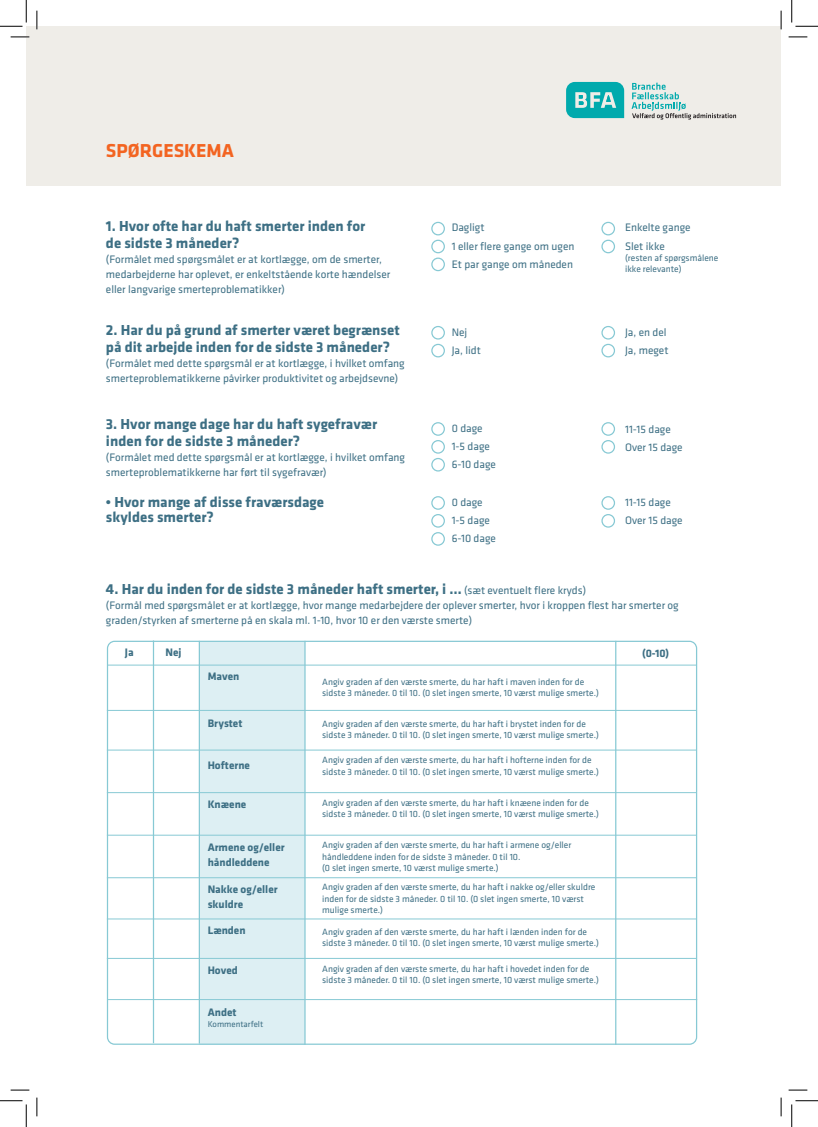
<style>
.page{position:relative;width:818px;height:1127px;background:#fff}
.page>*{position:absolute;margin:0;border:0;box-sizing:border-box;transform-origin:0 0}
.t1{font:700 19.38px "Klavika";color:#f36421}
.t2{font:700 15px/17.5px "Klavika";color:#3d6f84}
.t3{font:11.25px/15px "Klavika";color:#3d6f84}
.t4{font:700 11.25px/15px "Klavika";color:#3d6f84}
.t5{font:9.38px/11.2px "Klavika";color:#3d6f84}
.t6{font:8.75px "Klavika";color:#3d6f84}
.s1{font-weight:400;font-size:11.25px}
</style>
<div class="page">
<div style="left:26px;top:26px;width:755px;height:160px;background:#efede8"></div>
<div style="left:200px;top:642px;width:104px;height:400px;background:#ddeff3"></div>
<svg style="left:566px;top:82px;width:58px;height:36px;background:#2eb6b8"></svg>
<svg style="left:631px;top:83px;width:105px;height:36px"></svg>
<hr style="left:153px;top:640px;width:1px;height:402px;background:#87c9d4">
<hr style="left:304px;top:640px;width:2px;height:404px;background:#87c9d4">
<hr style="left:199px;top:640px;width:1px;height:403px;background:#87c9d4">
<hr style="left:107px;top:710px;width:589px;height:1px;background:#87c9d4">
<hr style="left:107px;top:792px;width:589px;height:1px;background:#87c9d4">
<hr style="left:107px;top:834px;width:589px;height:1px;background:#87c9d4">
<hr style="left:107px;top:877px;width:589px;height:1px;background:#87c9d4">
<hr style="left:107px;top:918px;width:589px;height:1px;background:#87c9d4">
<hr style="left:108px;top:999px;width:589px;height:1px;background:#87c9d4">
<hr style="left:107px;top:957px;width:589px;height:1px;background:#87c9d4">
<hr style="left:107px;top:749px;width:589px;height:1px;background:#87c9d4">
<hr style="left:108px;top:664px;width:588px;height:1px;background:#87c9d4">
<hr style="left:615px;top:640px;width:1px;height:404px;background:#87c9d4">
<div style="left:431px;top:222px;width:14px;height:13px;border:1px solid #87c9d4;border-radius:50%"></div>
<div style="left:431px;top:257px;width:14px;height:14px;border:1px solid #87c9d4;border-radius:50%"></div>
<div style="left:431px;top:239px;width:14px;height:14px;border:1px solid #87c9d4;border-radius:50%"></div>
<div style="left:431px;top:422px;width:14px;height:13px;border:1px solid #87c9d4;border-radius:50%"></div>
<div style="left:431px;top:458px;width:14px;height:13px;border:1px solid #87c9d4;border-radius:50%"></div>
<div style="left:431px;top:440px;width:14px;height:13px;border:1px solid #87c9d4;border-radius:50%"></div>
<div style="left:431px;top:496px;width:14px;height:13px;border:1px solid #87c9d4;border-radius:50%"></div>
<div style="left:431px;top:532px;width:14px;height:13px;border:1px solid #87c9d4;border-radius:50%"></div>
<div style="left:431px;top:514px;width:14px;height:13px;border:1px solid #87c9d4;border-radius:50%"></div>
<div style="left:431px;top:326px;width:14px;height:13px;border:1px solid #87c9d4;border-radius:50%"></div>
<div style="left:431px;top:344px;width:14px;height:13px;border:1px solid #87c9d4;border-radius:50%"></div>
<div style="left:601px;top:222px;width:14px;height:13px;border:1px solid #87c9d4;border-radius:50%"></div>
<div style="left:601px;top:239px;width:14px;height:14px;border:1px solid #87c9d4;border-radius:50%"></div>
<div style="left:601px;top:422px;width:14px;height:13px;border:1px solid #87c9d4;border-radius:50%"></div>
<div style="left:601px;top:440px;width:14px;height:13px;border:1px solid #87c9d4;border-radius:50%"></div>
<div style="left:601px;top:496px;width:14px;height:13px;border:1px solid #87c9d4;border-radius:50%"></div>
<div style="left:601px;top:514px;width:14px;height:13px;border:1px solid #87c9d4;border-radius:50%"></div>
<div style="left:601px;top:326px;width:14px;height:13px;border:1px solid #87c9d4;border-radius:50%"></div>
<div style="left:601px;top:344px;width:14px;height:13px;border:1px solid #87c9d4;border-radius:50%"></div>
<svg style="left:11px;top:36px;width:18px;height:2px"></svg>
<svg style="left:788px;top:36px;width:19px;height:2px"></svg>
<svg style="left:11px;top:1089px;width:18px;height:1px"></svg>
<svg style="left:788px;top:1089px;width:19px;height:1px"></svg>
<svg style="left:36px;top:11px;width:2px;height:18px"></svg>
<svg style="left:36px;top:1097px;width:2px;height:18px"></svg>
<svg style="left:780px;top:11px;width:2px;height:18px"></svg>
<svg style="left:780px;top:1097px;width:2px;height:18px"></svg>
<svg style="left:0;top:0;width:27px;height:27px"></svg>
<svg style="left:0;top:1100px;width:27px;height:26px"></svg>
<svg style="left:791px;top:0;width:27px;height:27px"></svg>
<svg style="left:791px;top:1100px;width:27px;height:26px"></svg>
<p class="t1" style="left:106px;top:136px;width:130px">SPØRGESKEMA</p>
<p class="t2" style="left:106px;top:216px;width:261px">1. Hvor ofte har du haft smerter inden for de sidste 3 måneder?</p>
<p class="t3" style="left:106px;top:251px;width:286px">(Formålet med spørgsmålet er at kortlægge, om de smerter, medarbejderne har oplevet, er enkeltstående korte hændelser eller langvarige smerteproblematikker)</p>
<p class="t2" style="left:106px;top:320px;width:295px">2. Har du på grund af smerter været begrænset på dit arbejde inden for de sidste 3 måneder?</p>
<p class="t3" style="left:106px;top:355px;width:300px">(Formålet med dette spørgsmål er at kortlægge, i hvilket omfang smerteproblematikkerne påvirker produktivitet og arbejdsevne)</p>
<p class="t2" style="left:106px;top:414px;width:273px">3. Hvor mange dage har du haft sygefravær</p>
<p class="t2" style="left:106px;top:431px;width:196px">inden for de sidste 3 måneder?</p>
<p class="t3" style="left:106px;top:449px;width:301px">(Formålet med dette spørgsmål er at kortlægge, i hvilket omfang smerteproblematikkerne har ført til sygefravær)</p>
<p class="t2" style="left:106px;top:493px;width:220px;line-height:15px">• Hvor mange af disse fraværsdage skyldes smerter?</p>
<p class="t3" style="left:452px;top:220px;width:34px">Dagligt</p>
<p class="t3" style="left:452px;top:238px;width:124px">1 eller flere gange om ugen</p>
<p class="t3" style="left:452px;top:256px;width:123px">Et par gange om måneden</p>
<p class="t3" style="left:452px;top:324px;width:17px">Nej</p>
<p class="t3" style="left:452px;top:342px;width:31px">Ja, lidt</p>
<p class="t3" style="left:452px;top:420px;width:32px">0 dage</p>
<p class="t3" style="left:452px;top:438px;width:40px">1-5 dage</p>
<p class="t3" style="left:452px;top:456px;width:46px">6-10 dage</p>
<p class="t3" style="left:452px;top:494px;width:32px">0 dage</p>
<p class="t3" style="left:452px;top:512px;width:40px">1-5 dage</p>
<p class="t3" style="left:452px;top:530px;width:46px">6-10 dage</p>
<p class="t3" style="left:625px;top:220px;width:67px">Enkelte gange</p>
<p class="t3" style="left:625px;top:238px;width:41px">Slet ikke</p>
<p class="t5" style="left:625px;top:252px;width:95px">(resten af spørgsmålene ikke relevante)</p>
<p class="t3" style="left:625px;top:324px;width:43px">Ja, en del</p>
<p class="t3" style="left:625px;top:342px;width:45px">Ja, meget</p>
<p class="t3" style="left:625px;top:421px;width:47px">11-15 dage</p>
<p class="t3" style="left:625px;top:439px;width:59px">Over 15 dage</p>
<p class="t3" style="left:625px;top:494px;width:47px">11-15 dage</p>
<p class="t3" style="left:625px;top:512px;width:59px">Over 15 dage</p>
<p class="t2" style="left:106px;top:579px;width:482px">4. Har du inden for de sidste 3 måneder haft smerter, i … <span class="s1">(sæt eventuelt flere kryds)</span></p>
<p class="t3" style="left:106px;top:597px;width:574px">(Formål med spørgsmålet er at kortlægge, hvor mange medarbejdere der oplever smerter, hvor i kroppen flest har smerter og</p>
<p class="t3" style="left:106px;top:612px;width:368px">graden/styrken af smerterne på en skala ml. 1-10, hvor 10 er den værste smerte)</p>
<p class="t4" style="left:125px;top:644px;width:10px">Ja</p>
<p class="t4" style="left:165px;top:644px;width:18px">Nej</p>
<p class="t4" style="left:642px;top:645px;width:29px">(0-10)</p>
<p class="t4" style="left:208px;top:668px;width:33px">Maven</p>
<p class="t4" style="left:208px;top:715px;width:36px">Brystet</p>
<p class="t4" style="left:208px;top:756px;width:44px">Hofterne</p>
<p class="t4" style="left:208px;top:796px;width:40px">Knæene</p>
<p class="t4" style="left:208px;top:839px;width:79px">Armene og/eller håndleddene</p>
<p class="t4" style="left:208px;top:881px;width:71px">Nakke og/eller</p>
<p class="t4" style="left:208px;top:896px;width:37px">skuldre</p>
<p class="t4" style="left:208px;top:921px;width:39px">Lænden</p>
<p class="t4" style="left:208px;top:961px;width:32px">Hoved</p>
<p class="t4" style="left:208px;top:1003px;width:30px">Andet</p>
<p class="t6" style="left:208px;top:1018px;width:57px">Kommentarfelt</p>
<p class="t5" style="left:322px;top:675px;width:264px">Angiv graden af den værste smerte, du har haft i maven inden for de</p>
<p class="t5" style="left:322px;top:687px;width:278px">sidste 3 måneder. 0 til 10. (0 slet ingen smerte, 10 værst mulige smerte.)</p>
<p class="t5" style="left:322px;top:717px;width:265px">Angiv graden af den værste smerte, du har haft i brystet inden for de</p>
<p class="t5" style="left:322px;top:729px;width:278px">sidste 3 måneder. 0 til 10. (0 slet ingen smerte, 10 værst mulige smerte.)</p>
<p class="t5" style="left:322px;top:754px;width:271px">Angiv graden af den værste smerte, du har haft i hofterne inden for de</p>
<p class="t5" style="left:322px;top:765px;width:278px">sidste 3 måneder. 0 til 10. (0 slet ingen smerte, 10 værst mulige smerte.)</p>
<p class="t5" style="left:322px;top:796px;width:268px">Angiv graden af den værste smerte, du har haft i knæene inden for de</p>
<p class="t5" style="left:322px;top:807px;width:278px">sidste 3 måneder. 0 til 10. (0 slet ingen smerte, 10 værst mulige smerte.)</p>
<p class="t5" style="left:322px;top:839px;width:251px">Angiv graden af den værste smerte, du har haft i armene og/eller</p>
<p class="t5" style="left:322px;top:850px;width:200px">håndleddene inden for de sidste 3 måneder. 0 til 10.</p>
<p class="t5" style="left:322px;top:861px;width:178px">(0 slet ingen smerte, 10 værst mulige smerte.)</p>
<p class="t5" style="left:322px;top:881px;width:275px">Angiv graden af den værste smerte, du har haft i nakke og/eller skuldre</p>
<p class="t5" style="left:322px;top:892px;width:263px">inden for de sidste 3 måneder. 0 til 10. (0 slet ingen smerte, 10 værst</p>
<p class="t5" style="left:322px;top:903px;width:62px">mulige smerte.)</p>
<p class="t5" style="left:322px;top:925px;width:266px">Angiv graden af den værste smerte, du har haft i lænden inden for de</p>
<p class="t5" style="left:322px;top:936px;width:278px">sidste 3 måneder. 0 til 10. (0 slet ingen smerte, 10 værst mulige smerte.)</p>
<p class="t5" style="left:322px;top:962px;width:269px">Angiv graden af den værste smerte, du har haft i hovedet inden for de</p>
<p class="t5" style="left:322px;top:974px;width:278px">sidste 3 måneder. 0 til 10. (0 slet ingen smerte, 10 værst mulige smerte.)</p>
</div>
